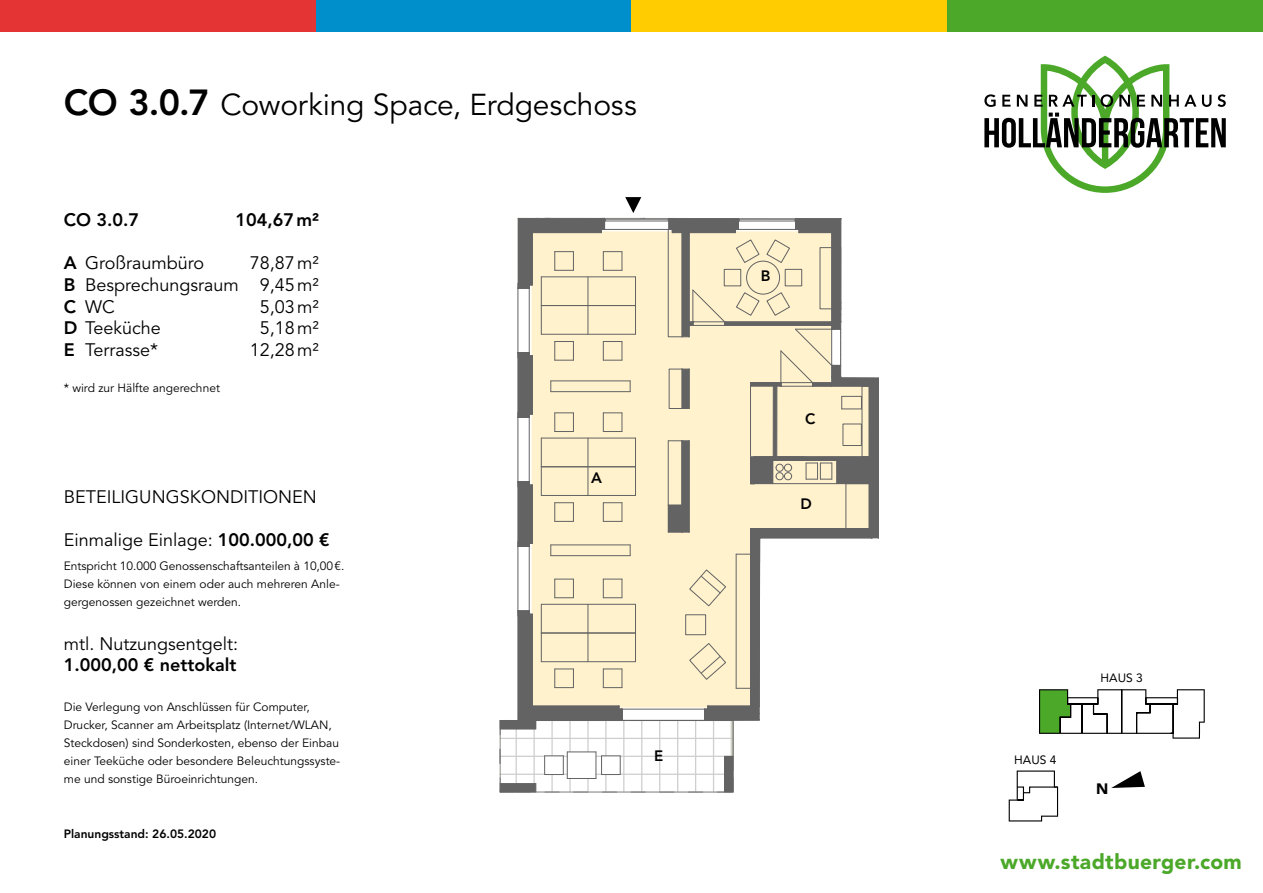
<style>
.page{position:relative;width:1263px;height:893px;background:#fff}
.page>*{position:absolute;margin:0;border:0;box-sizing:border-box;transform-origin:0 0}
.t1{font:30px "Avenir LT Std";letter-spacing:-.005em;color:#000}
.t2{font:900 21px "Avenir LT Std";letter-spacing:.015em;color:#4ba829}
.t3{font:18px/21.6px "Avenir LT Std";color:#000;text-align:justify}
.t4{font:800 18px "Avenir LT Std";color:#000}
.t5{font:800 15px "Avenir LT Std";color:#000}
.t6{font:900 15px "Avenir LT Std";color:#000}
.t7{font:12px/18px "Avenir LT Std";color:#000}
.t8{font:800 12px "Avenir LT Std";color:#000}
.t9{font:12px "Avenir LT Std";color:#000}
.s1{font-weight:800;font-size:36px}
.s2{font-weight:800}
</style>
<div class="page">
<div style="left:0;top:0;width:316px;height:32px;background:#e53434"></div>
<div style="left:316px;top:0;width:315px;height:32px;background:#008fcb"></div>
<div style="left:947px;top:0;width:316px;height:32px;background:#4ba829"></div>
<div style="left:631px;top:0;width:316px;height:32px;background:#fecc00"></div>
<svg style="left:984px;top:56px;width:242px;height:137px"></svg>
<svg style="left:1009px;top:689px;width:196px;height:132px"></svg>
<svg style="left:499px;top:197px;width:380px;height:596px"></svg>
<h1 class="t1" style="left:64px;top:87px;width:574px"><span class="s1">CO 3.0.7</span> Coworking Space, Erdgeschoss</h1>
<h3 class="t4" style="left:64px;top:209px;width:77px">CO 3.0.7</h3>
<h3 class="t4" style="left:235px;top:209px;width:85px">104,67m²</h3>
<h3 class="t3" style="left:64px;top:253px;width:142px"><span class="s2">A</span> Großraumbüro</h3>
<h3 class="t3" style="left:64px;top:253px;width:257px;text-indent:186px">78,87m²<br><span class="s2">B</span> Besprechungsraum 9,45m²<br><span class="s2">C</span> WC</h3>
<h3 class="t3" style="left:260px;top:296px;width:61px">5,03m²</h3>
<h3 class="t3" style="left:64px;top:318px;width:98px"><span class="s2">D</span> Teeküche</h3>
<h3 class="t3" style="left:260px;top:318px;width:61px">5,18m²</h3>
<h3 class="t3" style="left:64px;top:339px;width:96px"><span class="s2">E</span> Terrasse*</h3>
<h3 class="t3" style="left:250px;top:339px;width:71px">12,28m²</h3>
<p class="t7" style="left:64px;top:379px;width:158px">* wird zur Hälfte angerechnet</p>
<h3 class="t3" style="left:64px;top:487px;width:255px">Beteilig ungskonditionen</h3>
<h3 class="t3" style="left:64px;top:530px;width:267px">Einmalige Einlage: <span class="s2">100.000,00 €</span></h3>
<p class="t7" style="left:64px;top:558px;width:282px">Entspricht 10.000 Genossenschaftsanteilen à 10,00€.<br>Diese können von einem oder auch mehreren Anle&shy;gergenossen gezeichnet werden.</p>
<h3 class="t3" style="left:64px;top:633px;width:176px">mtl. N utzungsentgelt:</h3>
<h3 class="t4" style="left:64px;top:654px;width:174px">1.000,00 € nettokalt</h3>
<p class="t7" style="left:64px;top:698px;width:278px">Die Verlegung von Anschlüssen für Computer, Drucker, Scanner am Arbeitsplatz (I nternet/WLAN , Steckdosen) sind Sonderkosten, ebenso der Einbau einer Teeküche oder besondere Beleuchtungssyste&shy;me und sonstige Büroeinrichtungen.</p>
<p class="t8" style="left:64px;top:826px;width:154px">Planungsstand: 26.05.2020</p>
<p class="t5" style="left:591px;top:469px;width:12px">A</p>
<p class="t5" style="left:654px;top:747px;width:11px">E</p>
<p class="t5" style="left:761px;top:267px;width:11px">B</p>
<p class="t5" style="left:805px;top:410px;width:12px">C</p>
<p class="t5" style="left:800px;top:495px;width:13px">D</p>
<p class="t9" style="left:1014px;top:753px;width:44px">HAUS 4</p>
<p class="t9" style="left:1100px;top:671px;width:44px">HAUS 3</p>
<p class="t6" style="left:1096px;top:780px;width:14px">N</p>
<h2 class="t2" style="left:1000px;top:849px;width:243px">www.stadtbuerger.com</h2>
</div>
